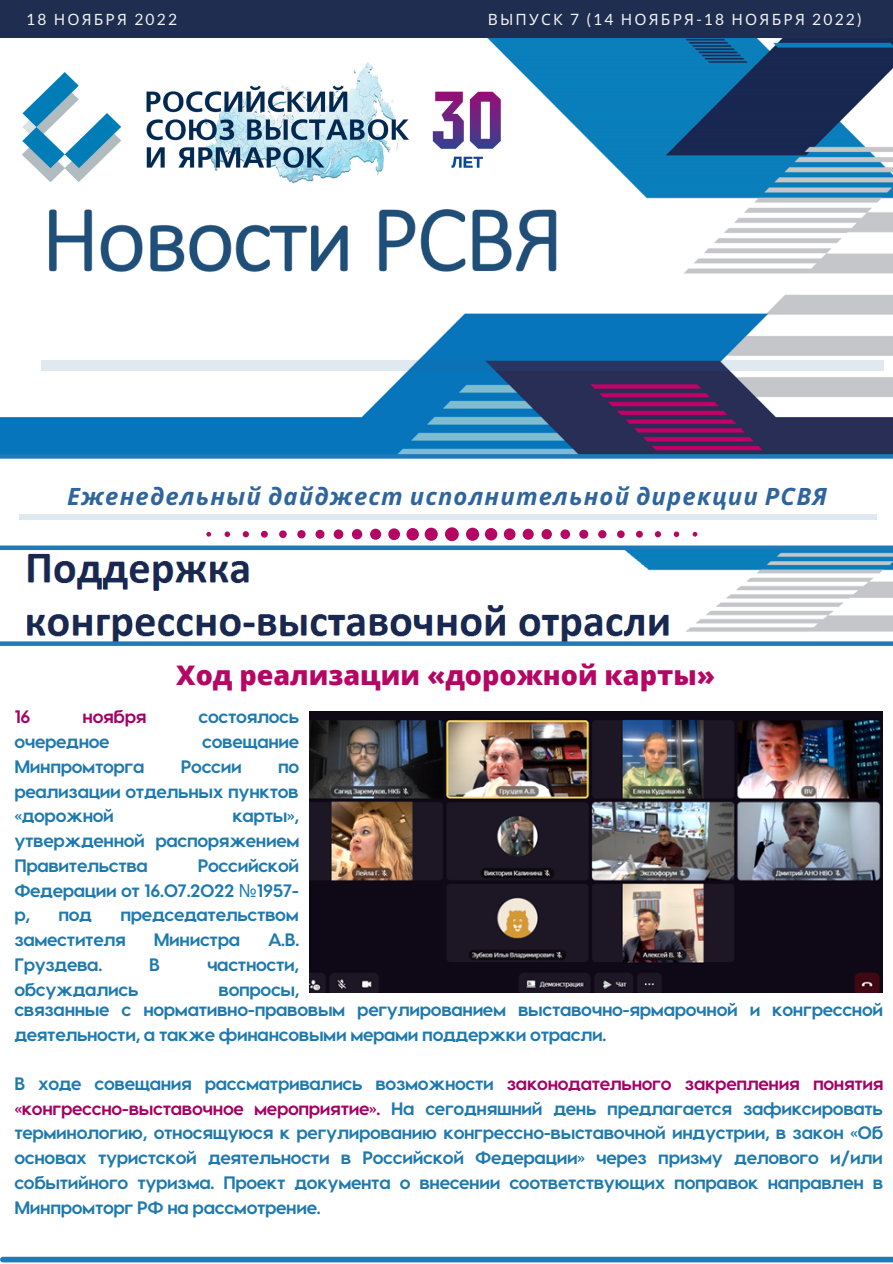
<style>
.page{position:relative;width:893px;height:1264px;background:#fff}
.page>*{position:absolute;margin:0;border:0;box-sizing:border-box;transform-origin:0 0}
.t1{font:800 27px "Open Sans";color:#b40764}
.t2{font:italic 700 23.85px "Noto Sans";letter-spacing:.05em;color:#2e659d}
.t3{font:700 18px/24.8px "Visby CF";letter-spacing:-.02em;color:#1e79ae;text-align:justify}
.t4{font:700 18px "Visby CF";letter-spacing:-.02em;color:#a50064}
.t5{font:15.6px "Noto Sans";letter-spacing:.14em;color:#f2f2f2}
.t6{font:15.6px "Lato";letter-spacing:.14em;color:#f2f2f2}
.s1{font-family:"Noto Sans"}
.s2{font-family:"Lato"}
.s3{font-family:"Noto Sans";font-weight:400}
.s4{color:#fff}
.s5{color:#a50064}
</style>
<div class="page">
<div style="left:0;top:0;width:892px;height:38px;background:#1e2d50"></div>
<img style="left:0;top:38px;width:892px;height:416px">
<div style="left:3px;top:1256px;width:889px;height:6px;background:#1b7bbb"></div>
<img style="left:22px;top:59px;width:478px;height:125px">
<img style="left:26px;top:550px;width:866px;height:91px">
<div style="left:0;top:545px;width:892px;height:5px;background:#1b7bbb"></div>
<hr style="left:0;top:454px;width:892px;height:4px;background:#1b7bbb">
<svg style="left:41px;top:360px;width:842px;height:10px;background:#98acc4"></svg>
<div style="left:20px;top:514px;width:856px;height:5px;background:#e0e8f0"></div>
<svg style="left:206px;top:527px;width:491px;height:14px"></svg>
<div style="left:0;top:641px;width:892px;height:5px;background:#1b7bbb"></div>
<img style="left:309px;top:711px;width:573px;height:281px">
<p class="t6" style="left:26px;top:10px;width:152px">18 <span class="s1">НОЯБРЯ</span> 2022</p>
<p class="t5" style="left:488px;top:8px;width:375px">ВЫПУСК <span class="s2">7 (14</span> НОЯБРЯ<span class="s2">-18</span> НОЯБРЯ <span class="s2">2022)</span></p>
<h2 class="t2" style="left:67px;top:480px;width:761px">Еженедельный дайджест исполнительной дирекции РСВЯ</h2>
<h1 class="t1" style="left:176px;top:656px;width:540px">Ход реализации «дорожной карты»</h1>
<p class="t4" style="left:14px;top:705px;width:18px">16</p>
<p class="t4" style="left:83px;top:705px;width:65px">ноября</p>
<p class="t3" style="left:198px;top:703px;width:102px">состоялось</p>
<p class="t3" style="left:14px;top:728px;width:97px">очередное</p>
<p class="t3" style="left:202px;top:728px;width:99px">совещание</p>
<p class="t3" style="left:14px;top:753px;width:132px">Минпромторга</p>
<p class="t3" style="left:181px;top:753px;width:62px">России</p>
<p class="t3" style="left:14px;top:753px;width:286px;text-indent:264px">по реализации отдельных пунктов «дорожной</p>
<p class="t3" style="left:14px;top:802px;width:286px;text-indent:218px">карты», утвержденной распоряжением Правительства</p>
<p class="t3" style="left:14px;top:852px;width:286px;text-indent:183px">Российской Федерации от 16.07.2022 <span class="s3">№</span>1957- р,</p>
<p class="t3" style="left:14px;top:901px;width:286px;text-indent:106px">председательством заместителя</p>
<p class="t3" style="left:58px;top:901px;width:35px">под</p>
<p class="t3" style="left:154px;top:926px;width:88px">Министра</p>
<p class="t3" style="left:268px;top:926px;width:33px">А.В.</p>
<p class="t3" style="left:14px;top:951px;width:89px">Груздева.</p>
<p class="t3" style="left:149px;top:951px;width:12px">В</p>
<p class="t3" style="left:207px;top:951px;width:94px">частности,</p>
<p class="t3" style="left:14px;top:975px;width:125px">обсуждались</p>
<p class="t3" style="left:14px;top:978px;width:870px;line-height:20.1px;text-indent:204px">вопросы,<br><span class="s4">с</span>с<span class="s4">в</span>в<span class="s4">я</span>я<span class="s4">з</span>з<span class="s4">а</span>а<span class="s4">н</span>н<span class="s4">н</span>н<span class="s4">ы</span>ы<span class="s4">е</span>е с нормативно-правовым регулированием выставочно-ярмарочной и конгрессной</p>
<p class="t3" style="left:14px;top:1020px;width:593px">деятельности, а также финансовыми мерами поддержки отрасли.</p>
<p class="t3" style="left:14px;top:1070px;width:870px">В ходе совещания рассматривались возможности <span class="s5">законодательного закрепления понятия «конгрессно-выставочное мероприятие».</span> На сегодняшний день предлагается зафиксировать терминологию, относящуюся к регулированию конгрессно-выставочной индустрии, в закон «Об основах туристской деятельности в Российской Федерации» через призму делового и/или событийного туризма. Проект документа о внесении соответствующих поправок направлен в Минпромторг РФ на рассмотрение.</p>
</div>
